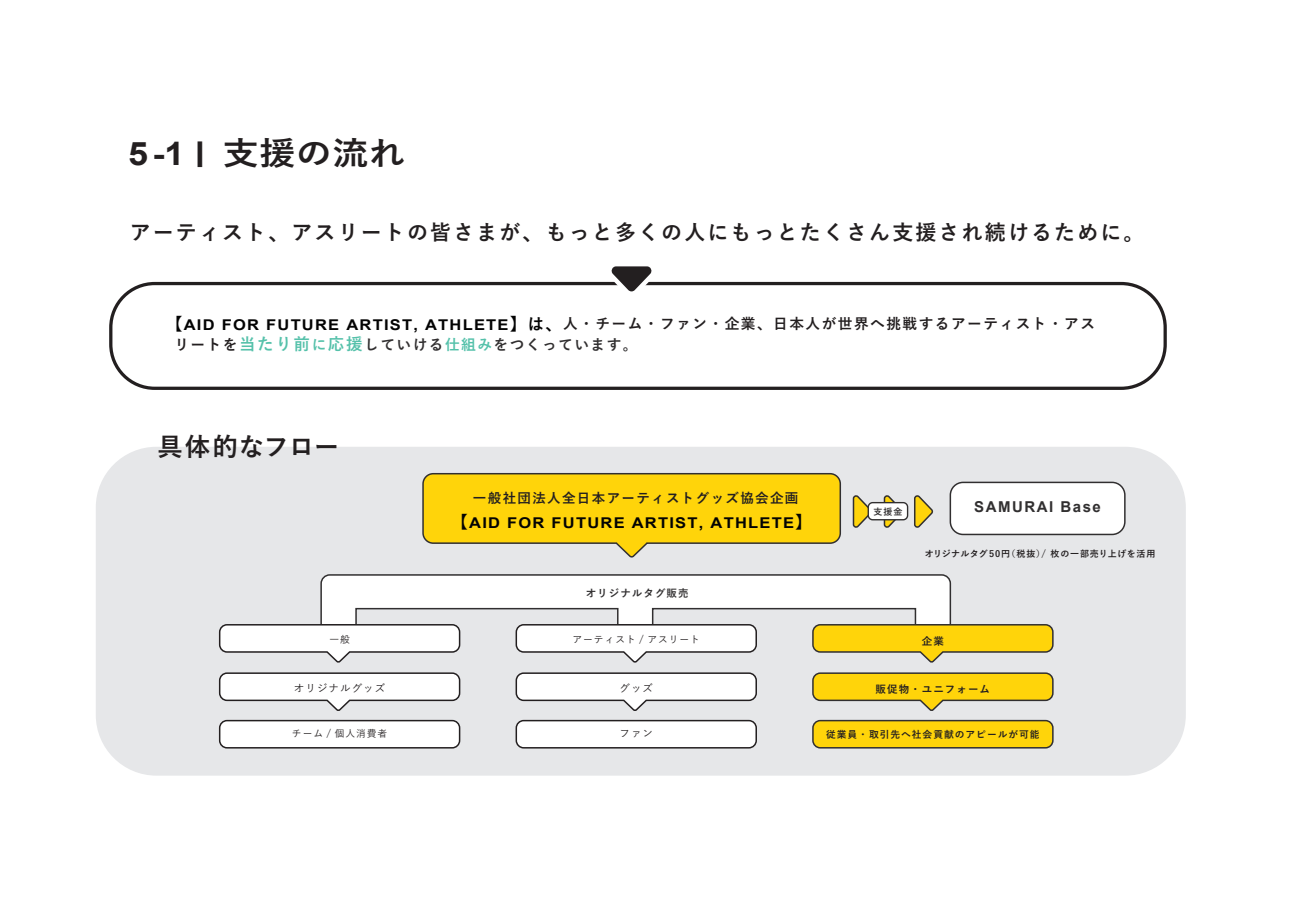
<style>
.page{position:relative;width:1289px;height:919px;background:#fff}
.page>*{position:absolute;margin:0;border:0;box-sizing:border-box;transform-origin:0 0}
.t1{font:700 32.4px "Yu Go";letter-spacing:.015em;color:#231f20;scale:1.11 1}
.t2{font:700 25.5px "Yu Go";letter-spacing:.01em;color:#231f20}
.t3{font:700 21px "Yu Go";letter-spacing:.1em;color:#231f20}
.t4{font:700 15px "Arial";letter-spacing:.1em;color:#312f30}
.t5{font:700 14.85px "Arial";letter-spacing:.075em;color:#030303;scale:1.11 1}
.t6{font:700 14.7px/20.1px "Yu Go";letter-spacing:.1em;color:#231f20}
.t7{font:700 13.5px "Yu Go";letter-spacing:.1em;color:#231f20}
.t8{font:500 10.5px "Yu Go";letter-spacing:.1em;color:#231f20}
.t9{font:700 10.5px "Yu Go";letter-spacing:.1em;color:#231f20}
.t10{font:700 10.5px "Yu Go";letter-spacing:.1em;color:#312f30}
.t11{font:500 9.75px "Yu Go";letter-spacing:.1em;color:#231f20}
.t12{font:700 9.75px "Yu Go";letter-spacing:.1em;color:#231f20}
.t13{font:700 9px "Yu Go";letter-spacing:.075em;color:#231f20}
.t14{font:700 9px "Yu Go";color:#312f30}
.s1{font-family:"Arial"}
.s2{font-size:16.5px;color:#030303}
.s3{font-family:"Arial";font-size:14.85px;color:#030303}
.s4{font-size:16.5px;color:#55c1aa}
.s5{color:#55c1aa}
.s6{color:#312f30}
.s7{font-family:"Yu Go";font-size:16.5px}
</style>
<div class="page">
<div style="left:96px;top:446px;width:1089px;height:329px;background:#e6e7e9;border-radius:61px"></div>
<div style="left:950px;top:482px;width:174px;height:52px;background:#fff;border-radius:13px"></div>
<div style="left:949px;top:481px;width:176px;height:54px;border:2px solid #312f30;border-radius:13px"></div>
<svg style="left:852px;top:495px;width:21px;height:33px"></svg>
<svg style="left:883px;top:495px;width:21px;height:33px"></svg>
<svg style="left:914px;top:495px;width:20px;height:33px"></svg>
<div style="left:868px;top:502px;width:39px;height:17px;background:#fff;border-radius:4px"></div>
<div style="left:867px;top:502px;width:41px;height:18px;border:1px solid #312f30;border-radius:4px"></div>
<div style="left:109px;top:282px;width:1057px;height:108px;border:3px solid #231f20;border-radius:44px"></div>
<svg style="left:606px;top:266px;width:50px;height:26px"></svg>
<svg style="left:422px;top:473px;width:419px;height:85px"></svg>
<svg style="left:218px;top:672px;width:243px;height:39px"></svg>
<div style="left:220px;top:720px;width:239px;height:27px;background:#fff;border-radius:7px"></div>
<div style="left:219px;top:719px;width:241px;height:29px;border:2px solid #231f20;border-radius:7px"></div>
<svg style="left:515px;top:672px;width:242px;height:39px"></svg>
<div style="left:516px;top:720px;width:240px;height:27px;background:#fff;border-radius:7px"></div>
<div style="left:515px;top:719px;width:242px;height:29px;border:2px solid #231f20;border-radius:7px"></div>
<svg style="left:218px;top:574px;width:836px;height:89px"></svg>
<svg style="left:812px;top:672px;width:242px;height:39px"></svg>
<div style="left:813px;top:720px;width:239px;height:27px;background:#ffd40a;border-radius:7px"></div>
<div style="left:812px;top:719px;width:241px;height:29px;border:2px solid #312f30;border-radius:7px"></div>
<h1 class="t1" style="left:128px;top:135px;width:251px"><span class="s1">5-1</span> l 支援の流れ</h1>
<h3 class="t3" style="left:130px;top:220px;width:1016px">アーティスト、アスリートの皆さまが、もっと多くの人にもっとたくさん支援され続けるために。</h3>
<p class="t6" style="left:174px;top:314px;width:922px;text-indent:-8px"><span class="s2">【</span><span class="s3">AID FOR FUTURE ARTIST, ATHLETE</span><span class="s2">】は、</span>人・チーム・ファン・企業、日本人が世界へ挑戦するアーティスト・アスリートを<span class="s4">当たり前</span><span class="s5">に</span><span class="s4">応援</span><span class="s6">していける</span><span class="s5">仕組み</span><span class="s6">をつくっています。</span></p>
<h2 class="t2" style="left:157px;top:432px;width:183px">具体的なフロー</h2>
<p class="t11" style="left:329px;top:630px;width:22px">一般</p>
<p class="t8" style="left:294px;top:678px;width:93px">オリジナルグッズ</p>
<p class="t11" style="left:292px;top:724px;width:97px">チーム / 個人消費者</p>
<p class="t7" style="left:473px;top:490px;width:327px">一般社団法人全日本アーティストグッズ協会企画</p>
<p class="t5" style="left:451px;top:513px;width:326px"><span class="s7">【</span>AID FOR FUTURE ARTIST, ATHLETE<span class="s7">】</span></p>
<p class="t10" style="left:585px;top:587px;width:104px">オリジナルタグ販売</p>
<p class="t11" style="left:572px;top:630px;width:129px">アーティスト / アスリート</p>
<p class="t8" style="left:619px;top:678px;width:35px">グッズ</p>
<p class="t8" style="left:619px;top:723px;width:35px">ファン</p>
<p class="t14" style="left:873px;top:506px;width:30px">支援金</p>
<p class="t4" style="left:974px;top:496px;width:128px">SAMURAI Base</p>
<p class="t13" style="left:924px;top:548px;width:232px">オリジナルタグ50円（税抜）/ 枚の一部売り上げを活用</p>
<p class="t9" style="left:921px;top:635px;width:24px">企業</p>
<p class="t9" style="left:875px;top:683px;width:116px">販促物・ユニフォーム</p>
<p class="t12" style="left:826px;top:728px;width:215px">従業員・取引先へ社会貢献のアピールが可能</p>
</div>
